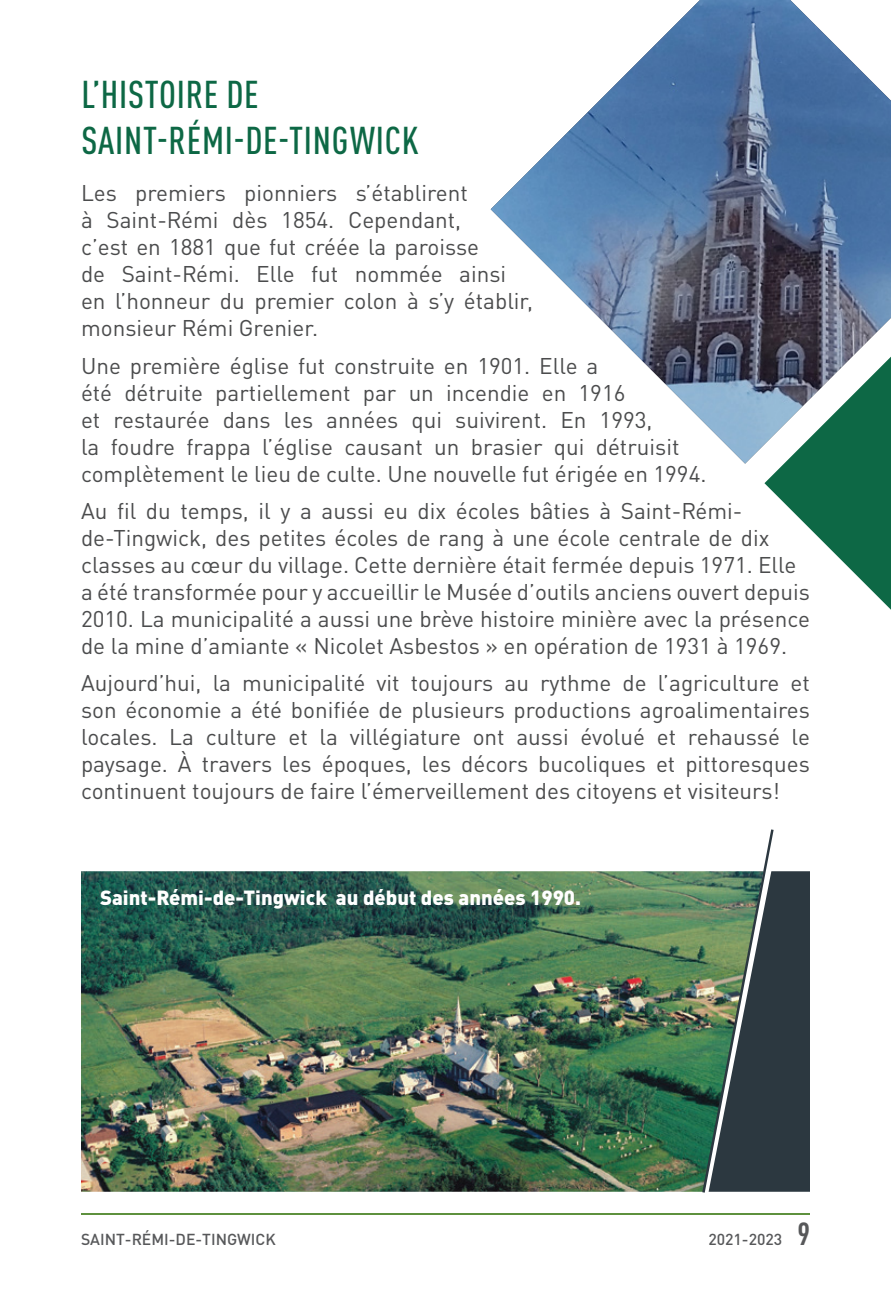
<style>
.page{position:relative;width:891px;height:1296px;background:#fff}
.page>*{position:absolute;margin:0;border:0;box-sizing:border-box;transform-origin:0 0}
.sous-titre{font:500 condensed 38.25px/45.9px "DIN Pro";letter-spacing:.02em;color:#0d6845}
.texte_reg{font:22.5px/27px "DIN Pro";color:#4b4c4d}
.texte_reg-2{font:900 20.25px "DIN Pro";color:#fff}
.t1{font:500 15.75px "DIN";color:#57585a}
.s1{font-family:"DIN Pro";font-weight:700;font-stretch:condensed;font-size:31.5px}
</style>
<div class="page">
<hr style="left:81px;top:1214px;width:729px;height:1px;background:#5e913e">
<img style="left:491px;top:0;width:400px;height:464px">
<svg style="left:764px;top:357px;width:127px;height:253px"></svg>
<img style="left:81px;top:871px;width:620px;height:321px">
<svg style="left:701px;top:829px;width:109px;height:364px;background:#586a65"></svg>
<p class="sous-titre" style="left:81px;top:69px;width:339px">L’HISTOIRE DE<br>SAINT-RÉMI-DE-TINGWICK</p>
<p class="texte_reg" style="left:81px;top:178px;width:454px">Les premiers pionniers s’établirent<br>à Saint-Rémi dès 1854. Cependant,<br>c’est en 1881 que fut créée la paroisse<br>de Saint-Rémi. Elle fut nommée ainsi en l’honneur du premier colon à s’y établir, monsieur Rémi Grenier.</p>
<p class="texte_reg" style="left:81px;top:350px;width:627px">Une première église fut construite en 1901. Elle a<br>été détruite partiellement par un incendie en 1916<br>et restaurée dans les années qui suivirent. En 1993,<br>la foudre frappa l’église causant un brasier qui détruisit complètement le lieu de culte. Une nouvelle fut érigée en 1994.</p>
<p class="texte_reg" style="left:81px;top:495px;width:731px">Au fil du temps, il y a aussi eu dix écoles bâties à Saint-Rémi&shy;de-Tingwick, des petites écoles de rang à une école centrale de dix classes au cœur du village. Cette dernière était fermée depuis 1971. Elle a été transformée pour y accueillir le Musée d’outils anciens ouvert depuis 2010. La municipalité a aussi une brève histoire minière avec la présence de la mine d’amiante « Nicolet Asbestos » en opération de 1931 à 1969.</p>
<p class="texte_reg" style="left:81px;top:667px;width:731px;text-align:justify">Aujourd’hui, la municipalité vit toujours au rythme de l’agriculture et son économie a été bonifiée de plusieurs productions agroalimentaires locales. La culture et la villégiature ont aussi évolué et rehaussé le paysage. À travers les époques, les décors bucoliques et pittoresques continuent toujours de faire l’émerveillement des citoyens et visiteurs!</p>
<p class="texte_reg-2" style="left:100px;top:880px;width:483px">Saint-Rémi-de-Tingwick au début des années 1990.</p>
<p class="t1" style="left:81px;top:1229px;width:196px">SAINT-RÉMI-DE-TINGWICK</p>
<p class="t1" style="left:708px;top:1229px;width:103px">2021-2023 <span class="s1">9</span></p>
</div>
